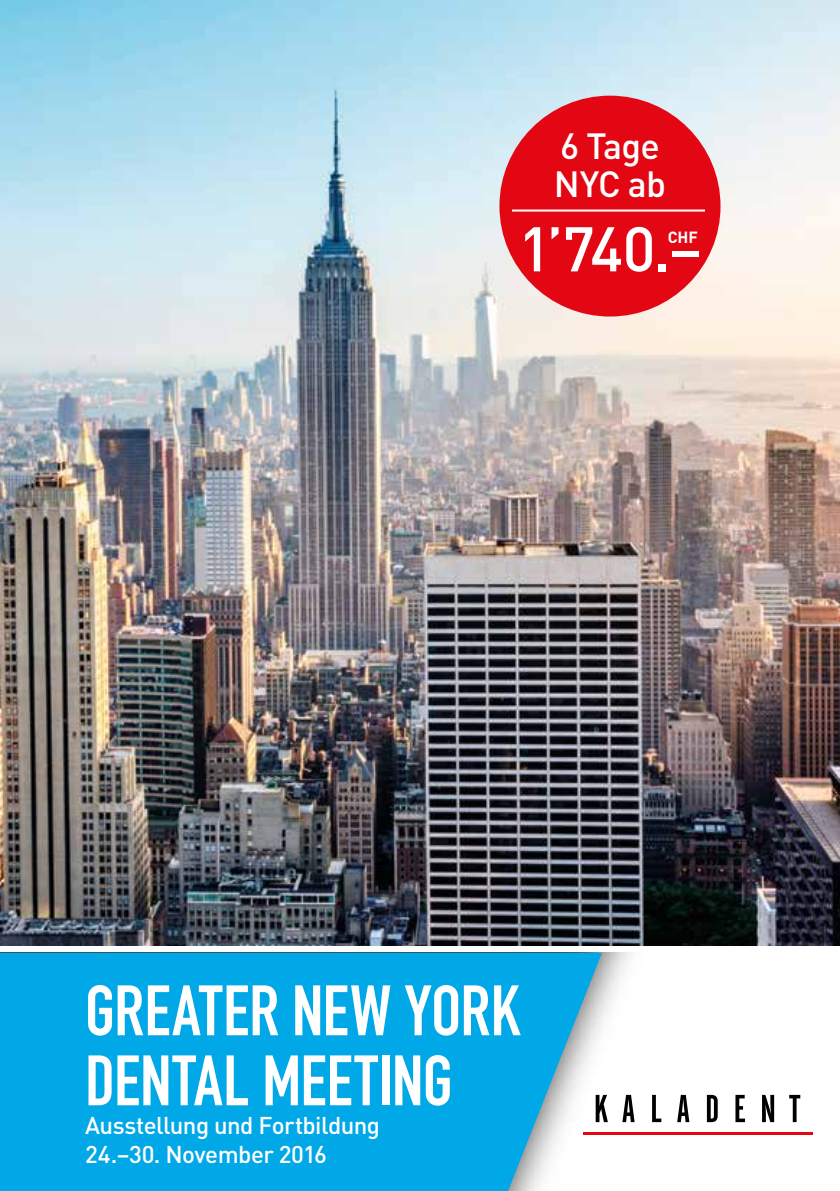
<style>
.page{position:relative;width:840px;height:1191px;background:#fff}
.page>*{position:absolute;margin:0;border:0;box-sizing:border-box;transform-origin:0 0}
.t1{font:70px/70px "DIN Engschrift";color:#fff}
.t2{font:500 62px "DIN";color:#fff}
.t3{font:500 36px/38px "DIN";letter-spacing:-.025em;color:#fff}
.t4{font:500 24px/28.8px "DIN";letter-spacing:-.025em;color:#fff}
.t5{font:700 16px "DIN";color:#fff}
</style>
<div class="page">
<img style="left:0;top:0;width:839px;height:946px">
<img style="left:601px;top:952px;width:62px;height:183px">
<svg style="left:0;top:952px;width:601px;height:239px;background:#11ace6"></svg>
<svg style="left:595px;top:1094px;width:12px;height:28px"></svg>
<svg style="left:622px;top:1094px;width:12px;height:28px"></svg>
<svg style="left:651px;top:1094px;width:10px;height:28px"></svg>
<svg style="left:677px;top:1094px;width:12px;height:28px"></svg>
<svg style="left:706px;top:1094px;width:11px;height:28px"></svg>
<svg style="left:735px;top:1094px;width:9px;height:28px"></svg>
<svg style="left:762px;top:1094px;width:11px;height:28px"></svg>
<svg style="left:789px;top:1094px;width:10px;height:28px"></svg>
<hr style="left:583px;top:1132px;width:229px;height:2px;background:#e30613">
<div style="left:499px;top:96px;width:221px;height:220px;background:#e30613;border-radius:50%"></div>
<hr style="left:511px;top:209px;width:193px;height:2px;background:#fff">
<h3 class="t3" style="left:553px;top:126px;width:113px">6 Tage<br>NYC ab</h3>
<h2 class="t2" style="left:518px;top:209px;width:185px">1’740.–</h2>
<p class="t5" style="left:667px;top:227px;width:32px">CHF</p>
<h1 class="t1" style="left:85px;top:975px;width:436px">GREATER NEW YORK<br>DENTAL MEETING</h1>
<p class="t4" style="left:85px;top:1110px;width:296px">Ausstellung und Fortbildung<br>24.–30. November 2016</p>
</div>
